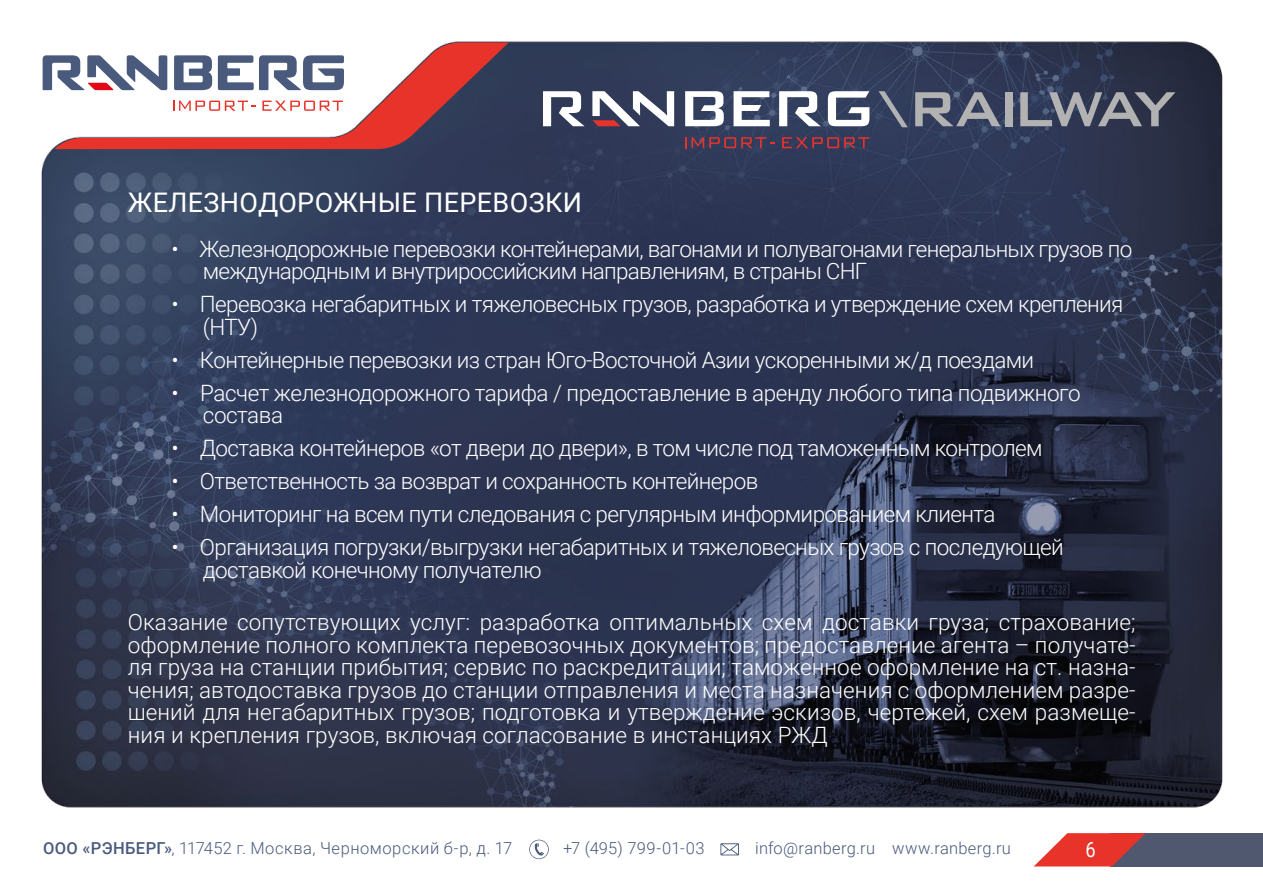
<style>
.page{position:relative;width:1263px;height:893px;background:#fff}
.page>*{position:absolute;margin:0;border:0;box-sizing:border-box;transform-origin:0 0}
.t1{font:65.85px "Bank Gothic Medium C";letter-spacing:-.135em;color:#b3b2b2;scale:1.36 1}
.t2{font:27px "Roboto";letter-spacing:.015em;color:#fff}
.t3{font:300 22.5px/22.5px "Roboto";letter-spacing:-.03em;color:#fff}
.t4{font:21px "Roboto";color:#fff;scale:.87 1}
.t5{font:300 16.5px "Roboto";letter-spacing:.02em;color:#495a7c}
.s1{font-weight:500}
</style>
<div class="page">
<img style="left:41px;top:41px;width:1182px;height:767px">
<div style="left:1111px;top:833px;width:152px;height:33px;background:#4f586e"></div>
<svg style="left:1034px;top:833px;width:111px;height:33px"></svg>
<svg style="left:529px;top:840px;width:20px;height:19px"></svg>
<svg style="left:720px;top:843px;width:19px;height:12px"></svg>
<svg style="left:43px;top:43px;width:470px;height:106px"></svg>
<svg style="left:692px;top:137px;width:82px;height:11px"></svg>
<svg style="left:782px;top:137px;width:87px;height:11px"></svg>
<svg style="left:733px;top:91px;width:37px;height:35px"></svg>
<svg style="left:543px;top:91px;width:42px;height:35px"></svg>
<svg style="left:779px;top:91px;width:42px;height:35px"></svg>
<svg style="left:685px;top:91px;width:39px;height:35px"></svg>
<svg style="left:828px;top:91px;width:41px;height:35px"></svg>
<svg style="left:592px;top:91px;width:82px;height:35px"></svg>
<h1 class="t1" style="left:881px;top:73px;width:219px">\RAILWAY</h1>
<p class="t2" style="left:128px;top:183px;width:456px">ЖЕЛЕЗНОДОРОЖНЫЕ ПЕРЕВОЗКИ</p>
<p class="t3" style="left:203px;top:237px;width:931px;text-indent:-31px">• Железнодорожные перевозки контейнерами, вагонами и полувагонами генеральных грузов по международным и внутрироссийским направлениям, в страны СНГ</p>
<p class="t3" style="left:203px;top:292px;width:922px;text-indent:-31px">• Перевозка негабаритных и тяжеловесных грузов, разработка и утверждение схем крепления (НТУ)</p>
<p class="t3" style="left:171px;top:348px;width:864px">• Контейнерные перевозки из стран Юго-Восточной Азии ускоренными ж/д поездами</p>
<p class="t3" style="left:203px;top:381px;width:879px;text-indent:-31px">• Расчет железнодорожного тарифа / предоставление в аренду любого типа подвижного состава</p>
<p class="t3" style="left:171px;top:436px;width:873px">• Доставка контейнеров «от двери до двери», в том числе под таможенным контролем</p>
<p class="t3" style="left:171px;top:469px;width:588px">• Ответственность за возврат и сохранность контейнеров</p>
<p class="t3" style="left:171px;top:502px;width:826px">• Мониторинг на всем пути следования с регулярным информированием клиента</p>
<p class="t3" style="left:203px;top:535px;width:862px;text-indent:-31px">• Организация погрузки/выгрузки негабаритных и тяжеловесных грузов с последующей доставкой конечному получателю</p>
<p class="t3" style="left:128px;top:610px;width:1009px;text-align:justify">Оказание сопутствующих услуг: разработка оптимальных схем доставки груза; страхование; оформление полного комплекта перевозочных документов; предоставление агента – получате&shy;ля груза на станции прибытия; сервис по раскредитации; таможенное оформление на ст. назна&shy;чения; автодоставка грузов до станции отправления и места назначения с оформлением разре&shy;шений для негабаритных грузов; подготовка и утверждение эскизов, чертежей, схем размеще&shy;ния и крепления грузов, включая согласование в инстанциях РЖД</p>
<p class="t5" style="left:43px;top:837px;width:471px"><span class="s1">ООО «РЭНБЕРГ»</span>, 117452 г. Москва, Черноморский б-р, д. 17</p>
<p class="t5" style="left:563px;top:837px;width:143px">+7 (495) 799-01-03</p>
<p class="t5" style="left:755px;top:837px;width:257px">info@ranberg.ru www.ranberg.ru</p>
<p class="t4" style="left:1085px;top:834px;width:13px">6</p>
</div>
